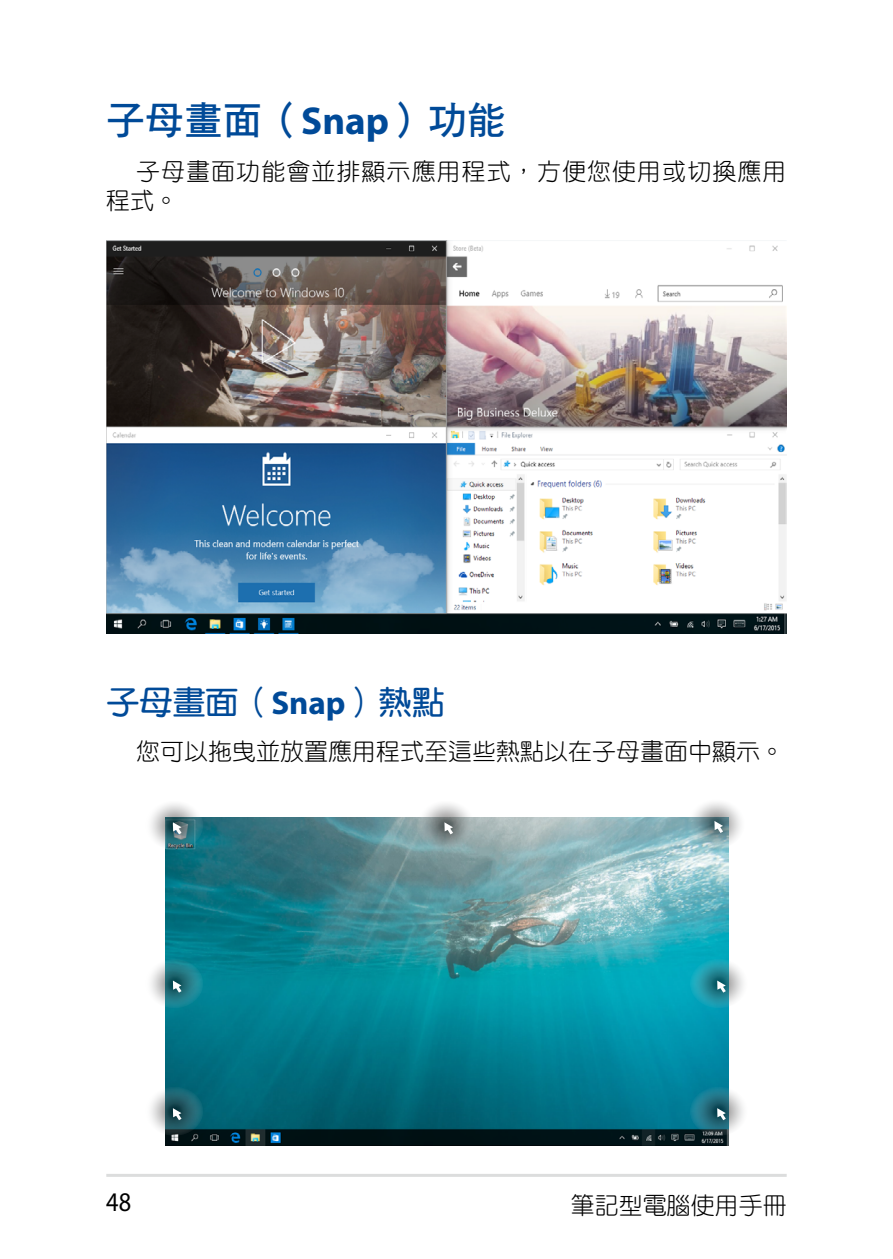
<style>
.page{position:relative;width:893px;height:1259px;background:#fff}
.page>*{position:absolute;margin:0;border:0;box-sizing:border-box;transform-origin:0 0}
.t1{font:39px "DF Hei Std W7";color:#004a98}
.t2{font:33px "DF Yuan Std W7";color:#004a98}
.t3{font:27px "Myriad Pro";color:#000;scale:.9 1}
.t4{font:24px "DF Yuan Std W3";color:#000}
.t5{font:24px/28.8px "DF Yuan Std W3";letter-spacing:.045em;color:#000}
.s1{font-family:"Myriad Pro";font-weight:700}
</style>
<div class="page">
<hr style="left:106px;top:1173px;width:681px;height:3px;background:#dcdddd">
<img style="left:165px;top:817px;width:564px;height:328px">
<svg style="left:145px;top:800px;width:58px;height:50px"></svg>
<svg style="left:173px;top:822px;width:9px;height:12px"></svg>
<svg style="left:417px;top:800px;width:58px;height:50px"></svg>
<svg style="left:444px;top:822px;width:9px;height:12px"></svg>
<svg style="left:687px;top:799px;width:58px;height:49px"></svg>
<svg style="left:714px;top:821px;width:9px;height:12px"></svg>
<svg style="left:145px;top:958px;width:58px;height:50px"></svg>
<svg style="left:173px;top:980px;width:9px;height:12px"></svg>
<svg style="left:690px;top:958px;width:58px;height:50px"></svg>
<svg style="left:717px;top:980px;width:9px;height:12px"></svg>
<svg style="left:145px;top:1086px;width:58px;height:49px"></svg>
<svg style="left:173px;top:1108px;width:9px;height:12px"></svg>
<svg style="left:690px;top:1086px;width:58px;height:49px"></svg>
<svg style="left:717px;top:1108px;width:9px;height:12px"></svg>
<img style="left:106px;top:241px;width:681px;height:392px">
<h1 class="t1" style="left:106px;top:99px;width:401px">子母畫面（<span class="s1">Snap</span>）功能</h1>
<p class="t5" style="left:106px;top:156px;width:682px;text-indent:30px">子母畫面功能會並排顯示應用程式，方便您使用或切換應用程式。</p>
<h2 class="t2" style="left:106px;top:684px;width:340px">子母畫面（<span class="s1">Snap</span>）熱點</h2>
<p class="t4" style="left:136px;top:738px;width:650px">您可以拖曳並放置應用程式至這些熱點以在子母畫面中顯示。</p>
<p class="t3" style="left:106px;top:1185px;width:29px">48</p>
<p class="t4" style="left:571px;top:1192px;width:218px">筆記型電腦使用手冊</p>
</div>
